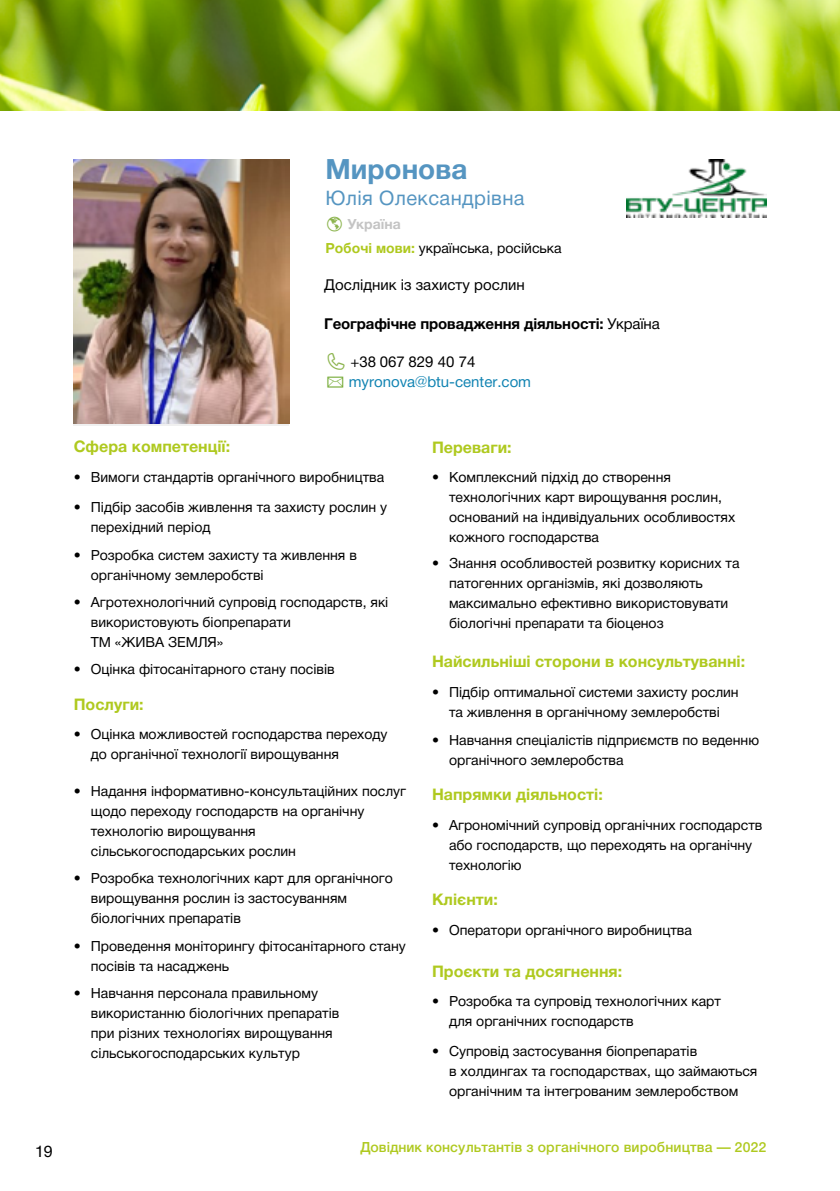
<style>
.page{position:relative;width:840px;height:1191px;background:#fff}
.page>*{position:absolute;margin:0;border:0;box-sizing:border-box;transform-origin:0 0}
.t1{font:700 28px "Helvetica Neue Cyr";color:#5595c1}
.t2{font:20px "Helvetica Neue Cyr";letter-spacing:.02em;color:#5595c1}
.t3{font:700 16px "Helvetica Neue Cyr";color:#afc91f}
.t4{font:16px "Helvetica Neue Cyr";color:#000}
.t5{font:700 15px "Helvetica Neue Cyr";letter-spacing:-.01em;color:#000}
.t6{font:15px/20px "Helvetica Neue Cyr";color:#1083b2}
.t7{font:15px "Helvetica Neue Cyr";color:#000}
.t8{font:14px/20px "Helvetica Neue Cyr";color:#000}
.t9{font:500 14px "Helvetica Neue Cyr";letter-spacing:.01em;color:#afc91f}
.s1{font-weight:700;color:#c4c4c4}
.s2{font-weight:700;color:#afc91f}
.s3{font-weight:400}
.s4{color:#000}
.s5{color:#6aa426}
</style>
<div class="page">
<img style="left:0;top:0;width:839px;height:111px">
<img style="left:74px;top:160px;width:215px;height:263px">
<img style="left:626px;top:160px;width:139px;height:57px">
<p class="t4" style="left:35px;top:1142px;width:19px">19</p>
<h1 class="t1" style="left:325px;top:153px;width:144px">Миронова</h1>
<h2 class="t2" style="left:325px;top:186px;width:201px">Юлія Олександрівна</h2>
<p class="t8" style="left:325px;top:212px;width:237px;line-height:24px;text-indent:22px"><span class="s1">Україна<br></span><span class="s2">Робочі мови:</span> українська, російська</p>
<p class="t7" style="left:324px;top:276px;width:202px">Дослідник із захисту рослин</p>
<p class="t5" style="left:324px;top:315px;width:337px">Географічне провадження діяльності: <span class="s3">Україна</span></p>
<p class="t6" style="left:325px;top:351px;width:207px;text-indent:25px"><span class="s4">+38 067 829 40 74<br></span><span class="s5">✉</span> myronova@btu-center.com</p>
<p class="t3" style="left:74px;top:438px;width:158px">Сфера компетенції:</p>
<p class="t8" style="left:74px;top:467px;width:312px">• Вимоги стандартів органічного виробництва</p>
<p class="t8" style="left:91px;top:497px;width:298px;text-indent:-17px">• Підбір засобів живлення та захисту рослин у перехідний період</p>
<p class="t8" style="left:91px;top:545px;width:267px;text-indent:-17px">• Розробка систем захисту та живлення в органічному землеробстві</p>
<p class="t8" style="left:91px;top:592px;width:299px;text-indent:-17px">• Агротехнологічний супровід господарств, які використовують біопрепарати<br>ТМ «ЖИВА ЗЕМЛЯ»</p>
<p class="t8" style="left:74px;top:659px;width:262px">• Оцінка фітосанітарного стану посівів</p>
<p class="t3" style="left:74px;top:695px;width:71px">Послуги:</p>
<p class="t8" style="left:91px;top:724px;width:298px;text-indent:-17px">• Оцінка можливостей господарства переходу до органічної технології вирощування</p>
<p class="t8" style="left:91px;top:781px;width:316px;text-indent:-17px">• Надання інформативно-консультаційних послуг щодо переходу господарств на органічну технологію вирощування сільськогосподарських рослин</p>
<p class="t8" style="left:91px;top:868px;width:303px;text-indent:-17px">• Розробка технологічних карт для органічного вирощування рослин із застосуванням біологічних препаратів</p>
<p class="t8" style="left:91px;top:935px;width:316px;text-indent:-17px">• Проведення моніторингу фітосанітарного стану посівів та насаджень</p>
<p class="t8" style="left:91px;top:983px;width:250px;text-indent:-17px">• Навчання персонала правильному використанню біологічних препаратів при різних технологіях вирощування сільськогосподарських культур</p>
<p class="t3" style="left:432px;top:438px;width:81px">Переваги:</p>
<p class="t8" style="left:449px;top:467px;width:288px;text-indent:-17px">• Комплексний підхід до створення технологічних карт вирощування рослин, оснований на індивідуальних особливостях кожного господарства</p>
<p class="t8" style="left:449px;top:553px;width:292px;text-indent:-17px">• Знання особливостей розвитку корисних та патогенних організмів, які дозволяють максимально ефективно використовувати біологічні препарати та біоценоз</p>
<p class="t3" style="left:432px;top:653px;width:314px">Найсильніші сторони в консультуванні:</p>
<p class="t8" style="left:432px;top:682px;width:308px;text-align:center">• Підбір оптимальної системи захисту рослин та живлення в органічному землеробстві</p>
<p class="t8" style="left:449px;top:729px;width:311px;text-indent:-17px">• Навчання спеціалістів підприємств по веденню органічного землеробства</p>
<p class="t3" style="left:432px;top:785px;width:172px">Напрямки діяльності:</p>
<p class="t8" style="left:449px;top:814px;width:314px;text-indent:-17px">• Агрономічний супровід органічних господарств або господарств, що переходять на органічну технологію</p>
<p class="t3" style="left:432px;top:890px;width:67px">Клієнти:</p>
<p class="t8" style="left:432px;top:919px;width:261px">• Оператори органічного виробництва</p>
<p class="t3" style="left:432px;top:962px;width:192px">Проєкти та досягнення:</p>
<p class="t8" style="left:449px;top:991px;width:273px;text-indent:-17px">• Розробка та супровід технологічних карт для органічних господарств</p>
<p class="t8" style="left:449px;top:1041px;width:310px;text-indent:-17px">• Супровід застосування біопрепаратів<br>в холдингах та господарствах, що займаються органічним та інтегрованим землеробством</p>
<p class="t9" style="left:360px;top:1139px;width:407px">Довідник консультантів з органічного виробництва — 2022</p>
</div>
